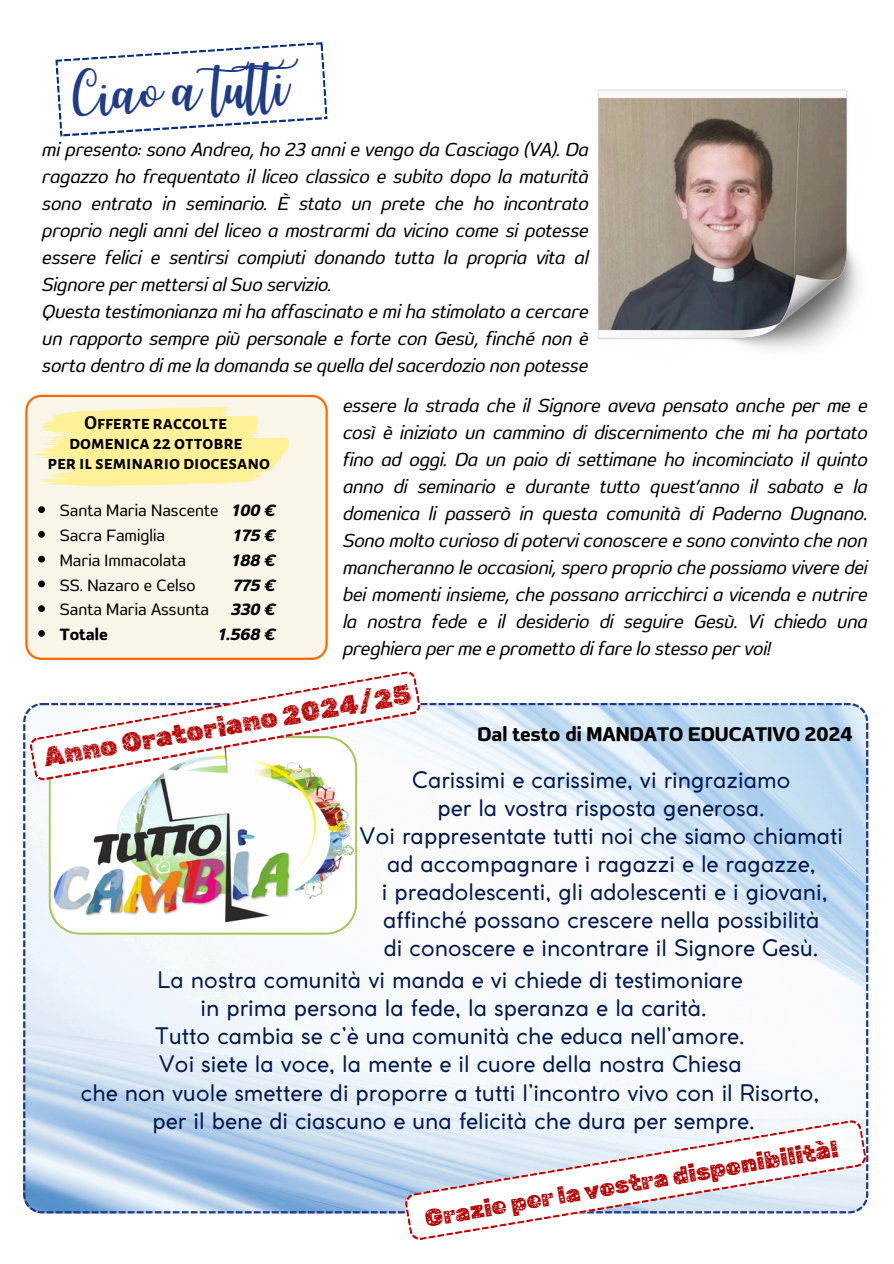
<style>
.page{position:relative;width:894px;height:1264px;background:#fff}
.page>*{position:absolute;margin:0;border:0;box-sizing:border-box;transform-origin:0 0}
.t1{font:44.7px "Joshico";color:#1f3c88}
.t2{font:27px "Rubik Distressed";color:#b60000}
.t3{font:24px "Rubik Moonrocks";color:#b60000}
.t4{font:22.5px/28.2px "Coco Gothic";color:#03194d;text-align:center}
.t5{font:21.75px "Dumondi Bo";color:#000}
.t6{font:20.7px/27px "Dumondi Re It";letter-spacing:-.01em;color:#000}
.t7{font:700 19.5px/20.2px "Alegreya Sans SC";color:#000;text-align:center}
.t8{font:18px "Dumondi Re";color:#000}
.t9{font:18px "Dumondi Bo It";color:#000}
.t10{font:18px "Dumondi Bo";color:#000}
</style>
<div class="page">
<svg style="left:55px;top:42px;width:272px;height:95px"></svg>
<img style="left:598px;top:89px;width:261px;height:261px">
<svg style="left:23px;top:703px;width:845px;height:510px"></svg>
<img style="left:49px;top:780px;width:308px;height:154px">
<svg style="left:30px;top:671px;width:390px;height:109px"></svg>
<svg style="left:404px;top:1119px;width:462px;height:121px"></svg>
<div style="left:25px;top:395px;width:303px;height:265px;background:#faf5e9"></div>
<svg style="left:33px;top:407px;width:256px;height:79px;background:#fdf1a8"></svg>
<svg style="left:38px;top:506px;width:7px;height:7px"></svg>
<svg style="left:38px;top:531px;width:7px;height:6px"></svg>
<svg style="left:38px;top:555px;width:7px;height:7px"></svg>
<svg style="left:38px;top:580px;width:7px;height:7px"></svg>
<svg style="left:38px;top:605px;width:7px;height:7px"></svg>
<svg style="left:38px;top:630px;width:7px;height:6px"></svg>
<p class="t1" style="left:71px;top:57px;width:218px;rotate:-3deg">Ciao a tut i</p>
<p class="t6" style="left:41px;top:136px;width:548px">mi presento: sono Andrea, ho 23 anni e vengo da Casciago (VA). Da ragazzo ho frequentato il liceo classico e subito dopo la maturità sono entrato in seminario. È stato un prete che ho incontrato proprio negli anni del liceo a mostrarmi da vicino come si potesse essere felici e sentirsi compiuti donando tutta la propria vita al Signore per mettersi al Suo servizio.<br>Questa testimonianza mi ha affascinato e mi ha stimolato a cercare un rapporto sempre più personale e forte con Gesù, finché non è sorta dentro di me la domanda se quella del sacerdozio non potesse</p>
<h5 class="t6" style="left:342px;top:392px;width:526px;text-align:justify">essere la strada che il Signore aveva pensato anche per me e così è iniziato un cammino di discernimento che mi ha portato fino ad oggi. Da un paio di settimane ho incominciato il quinto anno di seminario e durante tutto quest’anno il sabato e la domenica li passerò in questa comunità di Paderno Dugnano.<br>Sono molto curioso di potervi conoscere e sono convinto che non mancheranno le occasioni, spero proprio che possiamo vivere dei bei momenti insieme, che possano arricchirci a vicenda e nutrire la nostra fede e il desiderio di seguire Gesù. Vi chiedo una preghiera per me e prometto di fare lo stesso per voi!</h5>
<p class="t7" style="left:47px;top:412px;width:224px">Offerte raccolte domenica 22 ottobre<br>per il seminario diocesano</p>
<p class="t8" style="left:60px;top:499px;width:160px">Santa Maria Nascente</p>
<p class="t8" style="left:60px;top:524px;width:107px">Sacra Famiglia</p>
<p class="t8" style="left:60px;top:549px;width:128px">Maria Immacolata</p>
<p class="t8" style="left:60px;top:574px;width:137px">SS. Nazaro e Celso</p>
<p class="t8" style="left:60px;top:598px;width:151px">Santa Maria Assunta</p>
<p class="t10" style="left:60px;top:623px;width:49px">Totale</p>
<p class="t9" style="left:231px;top:499px;width:45px">100 €</p>
<h6 class="t9" style="left:233px;top:524px;width:44px">175 €</h6>
<h2 class="t9" style="left:231px;top:549px;width:45px">188 €</h2>
<p class="t9" style="left:232px;top:574px;width:44px">775 €</p>
<p class="t9" style="left:230px;top:598px;width:46px">330 €</p>
<h3 class="t9" style="left:218px;top:623px;width:59px">1.568 €</h3>
<p class="t2" style="left:41px;top:742px;width:373px;rotate:-10deg">Anno Oratoriano 2024/25</p>
<p class="t5" style="left:477px;top:720px;width:376px">Dal testo di MANDATO EDUCATIVO 2024</p>
<p class="t4" style="left:359px;top:767px;width:485px">Carissimi e carissime, vi ringraziamo<br>per la vostra risposta generosa.<br>Voi rappresentate tutti noi che siamo chiamati ad accompagnare i ragazzi e le ragazze,<br>i preadolescenti, gli adolescenti e i giovani, affinché possano crescere nella possibilità<br>di conoscere e incontrare il Signore Gesù.</p>
<p class="t4" style="left:81px;top:967px;width:739px">La nostra comunità vi manda e vi chiede di testimoniare<br>in prima persona la fede, la speranza e la carità.<br>Tutto cambia se c’è una comunità che educa nell’amore.<br>Voi siete la voce, la mente e il cuore della nostra Chiesa<br>che non vuole smettere di proporre a tutti l’incontro vivo con il Risorto, per il bene di ciascuno e una felicità che dura per sempre.</p>
<p class="t3" style="left:423px;top:1205px;width:420px;rotate:-10deg">Grazie per la vostra disponibilità!</p>
</div>
